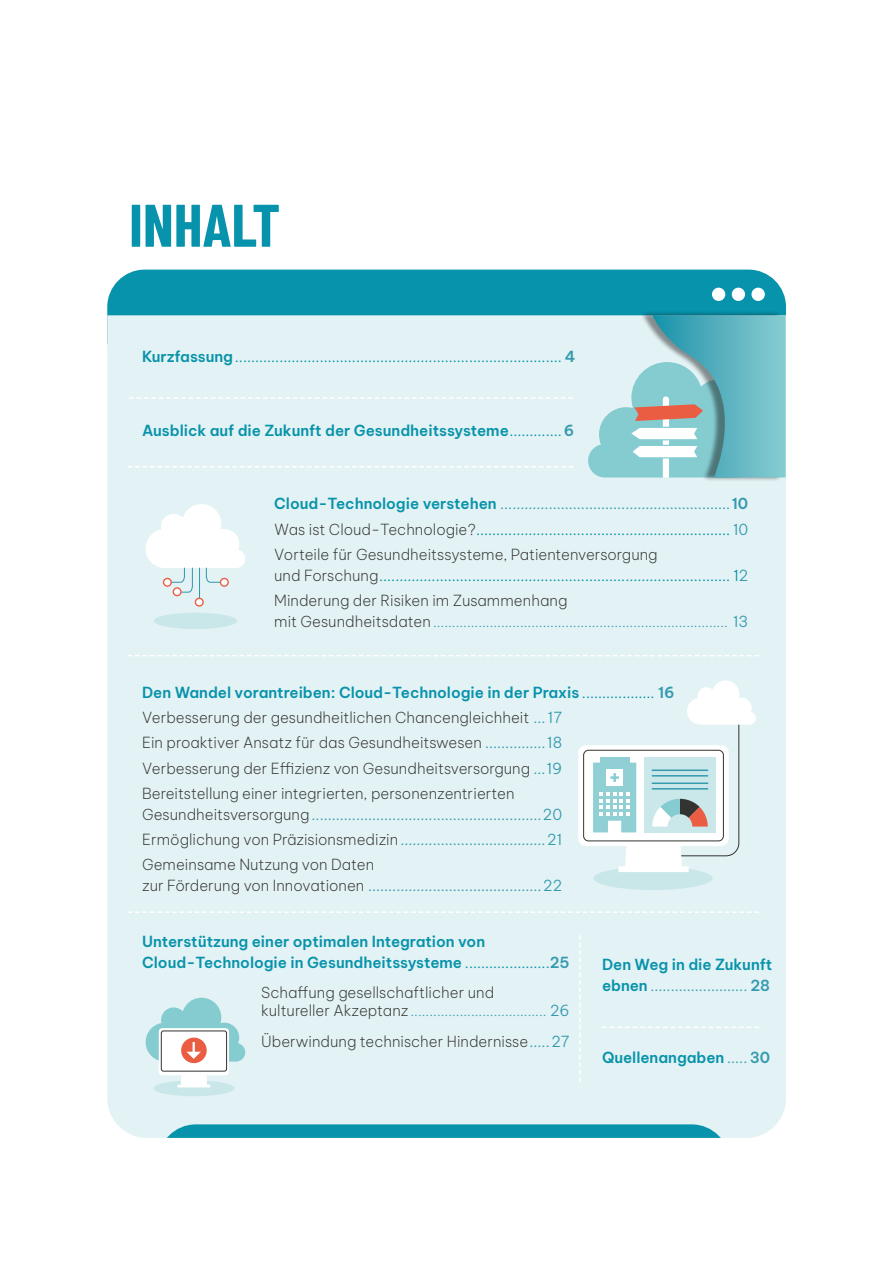
<style>
.page{position:relative;width:893px;height:1263px;background:#fff}
.page>*{position:absolute;margin:0;border:0;box-sizing:border-box;transform-origin:0 0}
.t1{font:700 60px "Barlow Condensed";color:#0793ab}
.t2{font:200 15px/25.2px "Be Vietnam Pro";color:#333332}
.t3{font:300 15px/25.2px "Be Vietnam Pro";color:#349ab0;text-align:justify}
.t4{font:300 15px/25.2px "Be Vietnam Pro";color:#0793ab}
.t5{font:600 15px/21px "Be Vietnam Pro";color:#0793ab}
.t6{font:200 15px "Be Vietnam Pro";color:#349ab0}
.s1{font-weight:600}
.s2{font-weight:600;color:#349ab0}
.s3{font-weight:300}
.s4{color:#349ab0}
.s5{font-weight:600;color:#0793ab}
.s6{font-weight:300;color:#349ab0}
.s7{font-weight:300;color:#0793ab}
.s8{font-weight:200;color:#333332}
.s9{color:#333332}
</style>
<div class="page">
<div style="left:107px;top:270px;width:679px;height:45px;background:#0793ab"></div>
<div style="left:107px;top:315px;width:679px;height:823px;background:#e3f2f4"></div>
<svg style="left:158px;top:1124px;width:572px;height:14px;background:#1c9cb1"></svg>
<svg style="left:128px;top:466px;width:445px;height:1px"></svg>
<svg style="left:128px;top:655px;width:631px;height:1px"></svg>
<svg style="left:128px;top:911px;width:631px;height:2px"></svg>
<svg style="left:602px;top:1026px;width:157px;height:2px"></svg>
<svg style="left:579px;top:935px;width:1px;height:147px"></svg>
<svg style="left:129px;top:397px;width:444px;height:2px"></svg>
<div style="left:751px;top:288px;width:14px;height:13px;background:#fff;border-radius:50%"></div>
<div style="left:732px;top:288px;width:13px;height:13px;background:#fff;border-radius:50%"></div>
<div style="left:712px;top:288px;width:13px;height:13px;background:#fff;border-radius:50%"></div>
<div style="left:640px;top:311px;width:142px;height:171px;background:#000;opacity:.42"></div>
<svg style="left:588px;top:315px;width:198px;height:163px;background:#93c8ce"></svg>
<div style="left:593px;top:866px;width:120px;height:24px;background:#c9e7e9;border-radius:50%"></div>
<svg style="left:578px;top:680px;width:178px;height:192px"></svg>
<div style="left:153px;top:1080px;width:82px;height:16px;background:#c9e7e9;border-radius:50%"></div>
<svg style="left:146px;top:998px;width:99px;height:89px"></svg>
<div style="left:154px;top:613px;width:83px;height:16px;background:#c9e7e9;border-radius:50%"></div>
<svg style="left:145px;top:504px;width:100px;height:100px"></svg>
<div style="left:164px;top:578px;width:7px;height:8px;background:#fff;border-radius:50%"></div>
<div style="left:163px;top:578px;width:9px;height:9px;border:1px solid #eb5d42;border-radius:50%"></div>
<svg style="left:173px;top:588px;width:8px;height:8px"></svg>
<div style="left:173px;top:587px;width:9px;height:9px;border:1px solid #eb5d42;border-radius:50%"></div>
<div style="left:195px;top:598px;width:8px;height:8px;background:#fff;border-radius:50%"></div>
<div style="left:195px;top:598px;width:9px;height:9px;border:1px solid #eb5d42;border-radius:50%"></div>
<div style="left:220px;top:578px;width:8px;height:8px;background:#fff;border-radius:50%"></div>
<div style="left:220px;top:578px;width:9px;height:9px;border:1px solid #eb5d42;border-radius:50%"></div>
<h1 class="t1" style="left:129px;top:183px;width:153px">INHALT</h1>
<p class="t4" style="left:142px;top:343px;width:435px"><span class="s1">Kurzfassung</span>................................................................................. <span class="s2">4</span></p>
<p class="t5" style="left:142px;top:418px;width:433px">Ausblick auf die Zukunft der Gesundheitssysteme<span class="s3">.............</span><span class="s4">6</span></p>
<p class="t2" style="left:274px;top:490px;width:476px;text-align:justify"><span class="s5">Cloud-Technologie verstehen</span> <span class="s6">.........................................................</span><span class="s2">10<br></span>Was ist Cloud-Technologie?<span class="s7">...............................................................</span> <span class="s6">10<br></span>Vorteile für Gesundheitssysteme, Patientenversorgung</p>
<p class="t4" style="left:274px;top:561px;width:475px"><span class="s8">und Forschung</span>....................................................................................... 1<span class="s4">2<br></span><span class="s8">Minderung der Risiken im Zusammenhang</span></p>
<p class="t6" style="left:274px;top:610px;width:475px"><span class="s9">mit Gesundheitsdaten</span> .............................................................................. <span class="s3">13</span></p>
<p class="t2" style="left:142px;top:678px;width:534px"><span class="s5">Den Wandel vorantreiben: Cloud-Technologie in der Praxis</span> <span class="s7">..................</span> <span class="s2">16<br></span>Verbesserung der gesundheitlichen Chancengleichheit <span class="s6">...17<br></span>Ein proaktiver Ansatz für das Gesundheitswesen <span class="s6">...............18<br></span>Verbesserung der Effizienz von Gesundheitsversorgung <span class="s6">...19<br></span>Bereitstellung einer integrierten, personenzentrierten</p>
<p class="t3" style="left:142px;top:800px;width:422px"><span class="s8">Gesundheitsversorgung</span>.........................................................20<br><span class="s8">Ermöglichung von Präzisionsmedizin</span> ....................................21<br><span class="s8">Gemeinsame Nutzung von Daten</span></p>
<p class="t3" style="left:142px;top:872px;width:422px"><span class="s8">zur Förderung von Innovationen</span> ...........................................22</p>
<p class="t5" style="left:142px;top:929px;width:429px">Unterstützung einer optimalen Integration von<br>Cloud-Technologie in Gesundheitssysteme <span class="s3">.....................</span><span class="s4">25</span></p>
<p class="t2" style="left:261px;top:983px;width:310px;line-height:18px">Schaffung gesellschaftlicher und<br>kultureller Akzeptanz <span class="s4">....................................</span> <span class="s6">26</span></p>
<p class="t2" style="left:261px;top:1028px;width:310px">Überwindung technischer Hindernisse<span class="s6">.....27</span></p>
<p class="t3" style="left:602px;top:953px;width:172px;line-height:21px"><span class="s5">Den Weg in die Zukunft ebnen</span> ........................ <span class="s1">28</span></p>
<p class="t5" style="left:602px;top:1045px;width:170px">Quellenangaben <span class="s6">.....</span> <span class="s4">30</span></p>
</div>
